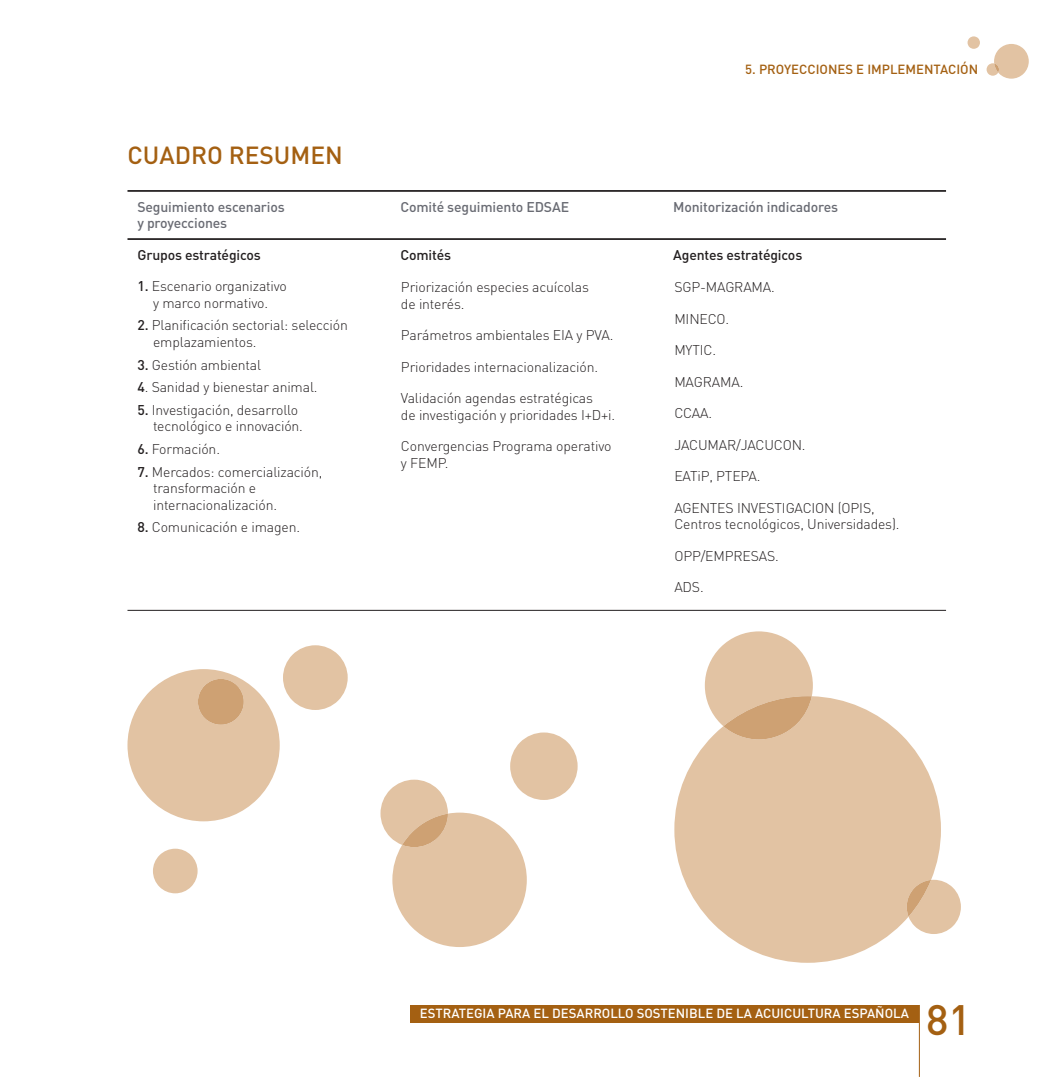
<style>
.page{position:relative;width:1064px;height:1078px;background:#fff}
.page>*{position:absolute;margin:0;border:0;box-sizing:border-box;transform-origin:0 0}
.t1{font:500 42px "DIN";color:#a46012}
.t2{font:500 24.5px "DIN";color:#a46012}
.t3{font:300 14px/16.6px "DIN";letter-spacing:-.01em;color:#231f20}
.t4{font:500 14px "DIN";letter-spacing:-.01em;color:#696b73}
.t5{font:500 14px "DIN";letter-spacing:-.01em;color:#231f20}
.t6{font:500 13.12px "DIN";color:#fff}
.t7{font:500 13.12px "DIN";color:#a46012}
.s1{font-weight:500}
</style>
<div class="page">
<hr style="left:127px;top:190px;width:819px;height:2px;background:#231f20">
<hr style="left:127px;top:238px;width:819px;height:2px;background:#231f20">
<hr style="left:127px;top:610px;width:819px;height:1px;background:#231f20">
<hr style="left:919px;top:1005px;width:1px;height:72px;background:#a46012">
<div style="left:411px;top:1005px;width:508px;height:17px;background:#a46012"></div>
<svg style="left:968px;top:36px;width:12px;height:13px"></svg>
<svg style="left:987px;top:44px;width:42px;height:35px"></svg>
<svg style="left:674px;top:696px;width:267px;height:267px;fill:#e2c3a3"></svg>
<svg style="left:705px;top:631px;width:108px;height:108px;background:#e2c5a7"></svg>
<svg style="left:907px;top:880px;width:54px;height:54px;background:#e4c8ab"></svg>
<svg style="left:380px;top:732px;width:198px;height:215px"></svg>
<svg style="left:153px;top:849px;width:45px;height:44px"></svg>
<svg style="left:127px;top:645px;width:221px;height:176px"></svg>
<p class="t7" style="left:745px;top:62px;width:235px">5. PROYECCIONES E IMPLEMENTACIÓN</p>
<h2 class="t2" style="left:127px;top:141px;width:217px">CUADRO RESUMEN</h2>
<p class="t4" style="left:137px;top:199px;width:149px">Seguimiento escenarios</p>
<p class="t4" style="left:400px;top:199px;width:170px">Comité seguimiento EDSAE</p>
<p class="t4" style="left:673px;top:199px;width:166px">Monitorización indicadores</p>
<p class="t4" style="left:137px;top:215px;width:91px">y proyecciones</p>
<p class="t5" style="left:137px;top:247px;width:125px">Grupos estratégicos</p>
<p class="t5" style="left:400px;top:247px;width:52px">Comités</p>
<p class="t5" style="left:673px;top:247px;width:131px">Agentes estratégicos</p>
<p class="t3" style="left:137px;top:278px;width:151px;text-align:center"><span class="s1">1.</span> Escenario organizativo y marco normativo.</p>
<p class="t3" style="left:153px;top:317px;width:196px;text-indent:-16px"><span class="s1">2.</span> Planificación sectorial: selección emplazamientos.</p>
<p class="t3" style="left:137px;top:356px;width:125px"><span class="s1">3.</span> Gestión ambiental</p>
<p class="t3" style="left:137px;top:379px;width:182px"><span class="s1">4</span>. Sanidad y bienestar animal.</p>
<p class="t3" style="left:153px;top:402px;width:151px;text-indent:-16px"><span class="s1">5.</span> Investigación, desarrollo tecnológico e innovación.</p>
<p class="t3" style="left:137px;top:441px;width:84px"><span class="s1">6.</span> Formación.</p>
<p class="t3" style="left:153px;top:463px;width:171px;text-indent:-16px"><span class="s1">7.</span> Mercados: comercialización, transformación e internacionalización.</p>
<p class="t3" style="left:137px;top:519px;width:164px"><span class="s1">8.</span> Comunicación e imagen.</p>
<p class="t3" style="left:401px;top:279px;width:189px">Priorización especies acuícolas de interés.</p>
<p class="t3" style="left:401px;top:327px;width:214px">Parámetros ambientales EIA y PVA.</p>
<p class="t3" style="left:401px;top:358px;width:199px">Prioridades internacionalización.</p>
<p class="t3" style="left:401px;top:390px;width:216px">Validación agendas estratégicas<br>de investigación y prioridades I+D+i.</p>
<p class="t3" style="left:401px;top:438px;width:212px">Convergencias Programa operativo y FEMP.</p>
<p class="t3" style="left:674px;top:279px;width:102px">SGP-MAGRAMA.</p>
<p class="t3" style="left:674px;top:310px;width:56px">MINECO.</p>
<p class="t3" style="left:674px;top:342px;width:43px">MYTIC.</p>
<p class="t3" style="left:674px;top:373px;width:71px">MAGRAMA.</p>
<p class="t3" style="left:674px;top:405px;width:39px">CCAA.</p>
<p class="t3" style="left:674px;top:436px;width:133px">JACUMAR/JACUCON.</p>
<p class="t3" style="left:674px;top:468px;width:88px">EATiP, PTEPA.</p>
<p class="t3" style="left:674px;top:499px;width:227px">AGENTES INVESTIGACION (OPIS,<br>Centros tecnológicos, Universidades).</p>
<p class="t3" style="left:674px;top:547px;width:106px">OPP/EMPRESAS.</p>
<p class="t3" style="left:674px;top:579px;width:31px">ADS.</p>
<p class="t6" style="left:420px;top:1005px;width:491px">ESTRATEGIA PARA EL DESARROLLO SOSTENIBLE DE LA ACUICULTURA ESPAÑOLA</p>
<h1 class="t1" style="left:926px;top:996px;width:46px">81</h1>
</div>
